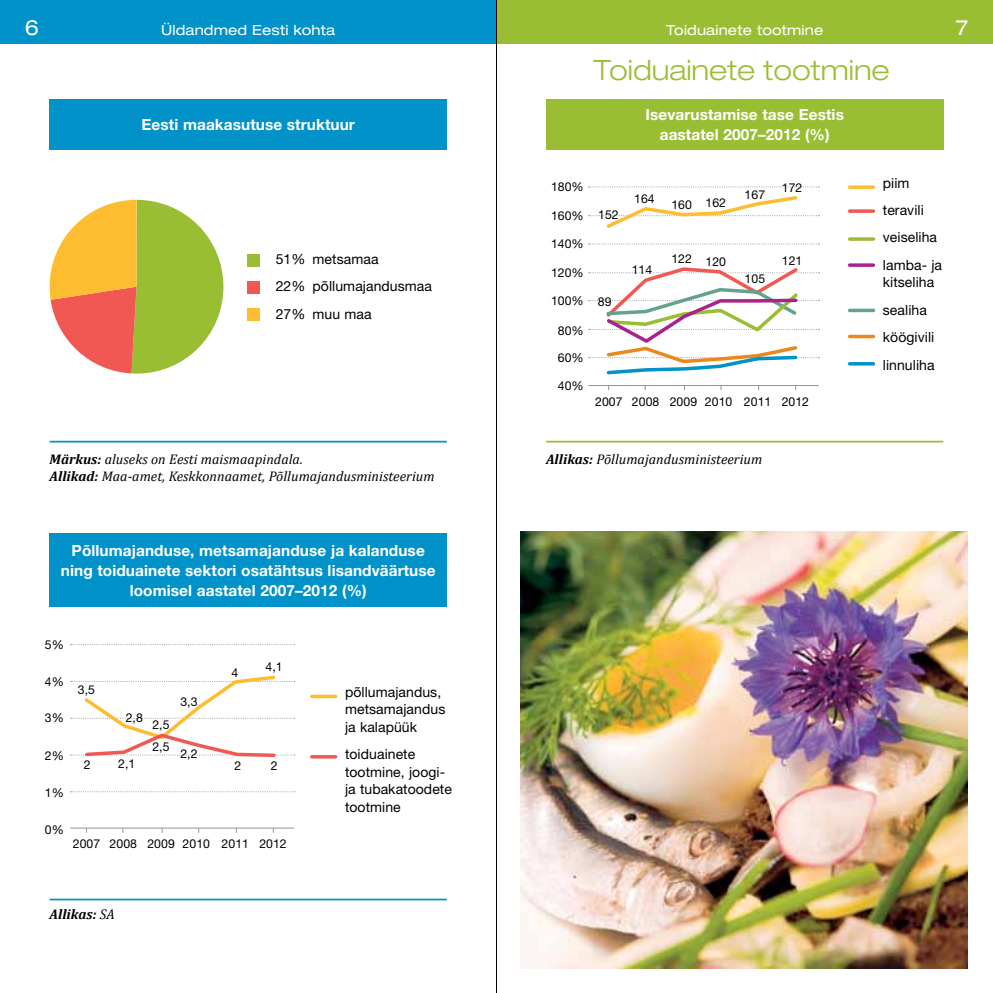
<style>
.page{position:relative;width:993px;height:993px;background:#fff}
.page>*{position:absolute;margin:0;border:0;box-sizing:border-box;transform-origin:0 0}
.t1{font:300 expanded 28px "Helvetica Neue LT Std";color:#9abe33}
.t2{font:expanded 21px "Helvetica Neue LT Std";color:#fff}
.t3{font:700 15.4px/20.1px "Helvetica Neue LT Std";letter-spacing:.005em;color:#fff;text-align:center}
.t4{font:14px/27.5px "Helvetica Neue LT Std";letter-spacing:.005em;color:#000}
.t5{font:italic 14px/17.5px "Cambria";letter-spacing:.005em;color:#000}
.t6{font:expanded 14px "Helvetica Neue LT Std";letter-spacing:.01em;color:#fff}
.t7{font:italic 700 14px "Cambria";letter-spacing:.005em;color:#000}
.t8{font:12.25px/22.9px "Helvetica Neue LT Std";letter-spacing:.005em;color:#000}
.s1{font-weight:700}
.s2{font-weight:400}
</style>
<div class="page">
<div style="left:496px;top:0;width:496px;height:43px;background:#9abe33"></div>
<div style="left:0;top:0;width:496px;height:43px;background:#0092c8"></div>
<svg style="left:849px;top:237px;width:24px;height:4px"></svg>
<svg style="left:849px;top:263px;width:24px;height:4px"></svg>
<svg style="left:849px;top:308px;width:24px;height:4px"></svg>
<svg style="left:849px;top:334px;width:24px;height:4px"></svg>
<hr style="left:849px;top:362px;width:24px;height:3px;background:#0092c8">
<div style="left:50px;top:99px;width:396px;height:51px;background:#0092c8"></div>
<div style="left:50px;top:533px;width:396px;height:74px;background:#0092c8"></div>
<svg style="left:50px;top:200px;width:173px;height:173px"></svg>
<div style="left:247px;top:254px;width:13px;height:12px;background:#9abe33"></div>
<div style="left:247px;top:281px;width:13px;height:12px;background:#f15854"></div>
<div style="left:247px;top:308px;width:13px;height:13px;background:#febd30"></div>
<svg style="left:70px;top:644px;width:225px;height:1px"></svg>
<svg style="left:588px;top:186px;width:231px;height:1px"></svg>
<svg style="left:588px;top:243px;width:231px;height:1px"></svg>
<svg style="left:70px;top:791px;width:225px;height:1px"></svg>
<hr style="left:70px;top:827px;width:224px;height:1px;background:#939598">
<hr style="left:588px;top:385px;width:230px;height:1px;background:#939598">
<svg style="left:70px;top:675px;width:225px;height:83px"></svg>
<svg style="left:312px;top:694px;width:23px;height:4px"></svg>
<svg style="left:849px;top:185px;width:24px;height:4px"></svg>
<svg style="left:312px;top:755px;width:23px;height:3px"></svg>
<svg style="left:849px;top:209px;width:24px;height:4px"></svg>
<div style="left:546px;top:99px;width:397px;height:51px;background:#9abe33"></div>
<svg style="left:588px;top:196px;width:231px;height:32px"></svg>
<svg style="left:588px;top:267px;width:231px;height:108px"></svg>
<hr style="left:50px;top:898px;width:396px;height:2px;background:#0092c8">
<hr style="left:50px;top:440px;width:396px;height:2px;background:#0092c8">
<hr style="left:546px;top:440px;width:397px;height:2px;background:#9abe33">
<img style="left:520px;top:531px;width:446px;height:436px">
<hr style="left:496px;top:0;width:1px;height:992px;background:#000">
<h2 class="t2" style="left:25px;top:15px;width:16px">6</h2>
<h2 class="t2" style="left:955px;top:15px;width:14px">7</h2>
<p class="t6" style="left:161px;top:21px;width:175px">Üldandmed Eesti kohta</p>
<p class="t6" style="left:666px;top:21px;width:159px">Toiduainete tootmine</p>
<p class="t3" style="left:141px;top:114px;width:215px">Eesti maakasutuse struktuur</p>
<p class="t4" style="left:276px;top:245px;width:158px">51% metsamaa<br>22% põllumajandusmaa<br>27% muu maa</p>
<h1 class="t1" style="left:593px;top:53px;width:298px">Toiduainete tootmine</h1>
<p class="t3" style="left:645px;top:104px;width:200px">Isevarustamise tase Eestis aastatel 2007–2012 (%)</p>
<p class="t8" style="left:551px;top:175px;width:34px">180%</p>
<p class="t8" style="left:551px;top:204px;width:34px">160%</p>
<p class="t8" style="left:551px;top:232px;width:34px">140%</p>
<p class="t8" style="left:551px;top:260px;width:34px">120%</p>
<p class="t8" style="left:551px;top:289px;width:34px">100%</p>
<p class="t8" style="left:557px;top:318px;width:27px">80%</p>
<p class="t8" style="left:557px;top:346px;width:27px">60%</p>
<p class="t8" style="left:557px;top:374px;width:27px">40%</p>
<p class="t8" style="left:598px;top:202px;width:22px">152</p>
<p class="t8" style="left:634px;top:186px;width:22px">164</p>
<p class="t8" style="left:597px;top:290px;width:15px">89</p>
<p class="t8" style="left:631px;top:258px;width:22px">114</p>
<p class="t8" style="left:671px;top:193px;width:22px">160</p>
<p class="t8" style="left:705px;top:191px;width:22px">162</p>
<p class="t8" style="left:671px;top:247px;width:22px">122</p>
<p class="t8" style="left:705px;top:250px;width:22px">120</p>
<p class="t8" style="left:744px;top:183px;width:22px">167</p>
<p class="t8" style="left:744px;top:266px;width:22px">105</p>
<p class="t8" style="left:595px;top:389px;width:29px">2007</p>
<p class="t8" style="left:631px;top:389px;width:29px">2008</p>
<p class="t8" style="left:669px;top:389px;width:29px">2009</p>
<p class="t8" style="left:704px;top:389px;width:29px">2010</p>
<p class="t8" style="left:743px;top:389px;width:29px">2011</p>
<p class="t8" style="left:781px;top:176px;width:22px">172</p>
<p class="t8" style="left:781px;top:248px;width:22px">121</p>
<p class="t8" style="left:781px;top:389px;width:29px">2012</p>
<p class="t4" style="left:882px;top:168px;width:61px">piim teravili veiseliha lamba- ja</p>
<p class="t4" style="left:882px;top:268px;width:53px">kitseliha sealiha köögivili linnuliha</p>
<p class="t5" style="left:50px;top:449px;width:386px"><span class="s1">Märkus:</span> aluseks on Eesti maismaapindala.<br><span class="s1">Allikad:</span> Maa-amet, Keskkonnaamet, Põllumajandusministeerium</p>
<p class="t5" style="left:546px;top:449px;width:218px"><span class="s1">Allikas:</span> Põllumajandusministeerium</p>
<p class="t3" style="left:61px;top:539px;width:376px">Põllumajanduse, metsamajanduse ja kalanduse ning toiduainete sektori osatähtsus lisandväärtuse loomisel aastatel 2007–2012 (%)</p>
<p class="t8" style="left:45px;top:633px;width:21px">5%</p>
<p class="t8" style="left:45px;top:669px;width:21px">4%</p>
<p class="t8" style="left:45px;top:706px;width:21px">3%</p>
<p class="t8" style="left:45px;top:743px;width:21px">2%</p>
<p class="t8" style="left:45px;top:781px;width:21px">1%</p>
<p class="t8" style="left:78px;top:677px;width:19px">3,5</p>
<p class="t8" style="left:126px;top:705px;width:19px">2,8</p>
<p class="t8" style="left:84px;top:752px;width:8px">2</p>
<p class="t8" style="left:118px;top:752px;width:19px">2,1</p>
<p class="t8" style="left:152px;top:712px;width:19px">2,5<br>2,5</p>
<p class="t8" style="left:180px;top:690px;width:19px">3,3</p>
<p class="t8" style="left:180px;top:742px;width:19px">2,2</p>
<p class="t8" style="left:45px;top:817px;width:21px">0%</p>
<p class="t8" style="left:73px;top:831px;width:29px">2007</p>
<p class="t8" style="left:109px;top:831px;width:29px">2008</p>
<p class="t8" style="left:147px;top:831px;width:29px">2009</p>
<p class="t8" style="left:182px;top:831px;width:29px">2010</p>
<p class="t8" style="left:231px;top:660px;width:8px">4</p>
<p class="t8" style="left:234px;top:753px;width:8px">2</p>
<p class="t8" style="left:221px;top:831px;width:29px">2011</p>
<p class="t8" style="left:265px;top:654px;width:19px">4,1</p>
<p class="t8" style="left:270px;top:753px;width:8px">2</p>
<p class="t8" style="left:259px;top:831px;width:29px">2012</p>
<p class="t7" style="left:50px;top:904px;width:67px">Allikas: <span class="s2">SA</span></p>
<p class="t4" style="left:345px;top:682px;width:102px;line-height:17.5px">põllumajandus, metsamajandus ja kalapüük</p>
<p class="t4" style="left:345px;top:745px;width:108px;line-height:17.5px">toiduainete tootmine, joogi&shy;ja tubakatoodete tootmine</p>
</div>
